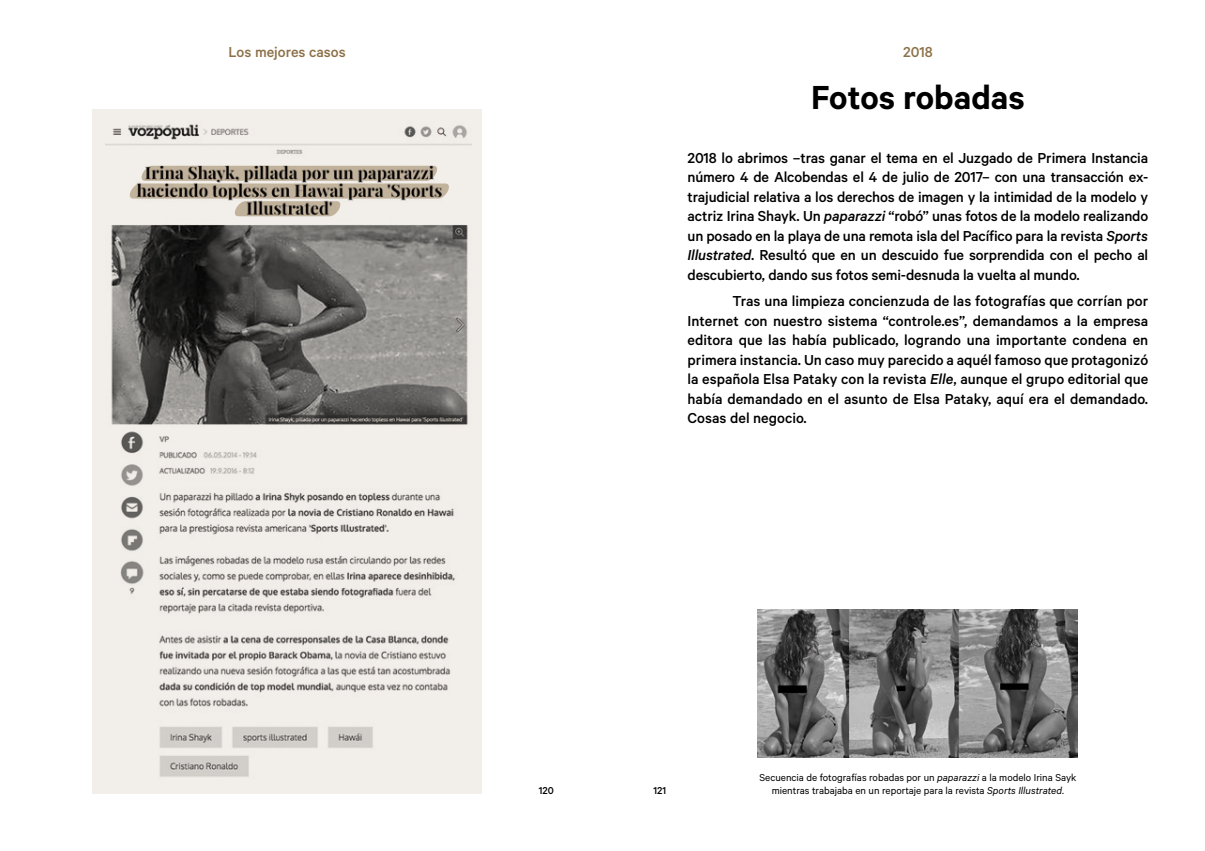
<style>
.page{position:relative;width:1205px;height:851px;background:#fff}
.page>*{position:absolute;margin:0;border:0;box-sizing:border-box;transform-origin:0 0}
.t1{font:600 37.5px "Calibre";color:#000}
.t2{font:500 16.25px/19.5px "Calibre";letter-spacing:-.01em;color:#000;text-align:justify}
.t3{font:500 16.25px "Calibre";color:#8c7148}
.t4{font:11.25px/13.5px "Calibre";color:#000;text-align:center}
.t5{font:500 11.25px "Calibre";letter-spacing:.005em;color:#000}
.s1{font-style:italic}
</style>
<div class="page">
<div style="left:92px;top:109px;width:390px;height:685px;background:#f2eee9"></div>
<img style="left:106px;top:124px;width:365px;height:653px">
<svg style="left:125px;top:166px;width:329px;height:50px"></svg>
<img style="left:758px;top:609px;width:320px;height:148px">
<p class="t3" style="left:228px;top:42px;width:119px">Los mejores casos</p>
<p class="t3" style="left:903px;top:42px;width:31px">2018</p>
<h1 class="t1" style="left:811px;top:75px;width:215px">Fotos robadas</h1>
<p class="t2" style="left:687px;top:147px;width:462px">2018 lo abrimos –tras ganar el tema en el Juzgado de Primera Instancia número 4 de Alcobendas el 4 de julio de 2017– con una transacción ex&shy;trajudicial relativa a los derechos de imagen y la intimidad de la modelo y actriz Irina Shayk. Un <span class="s1">paparazzi</span> “robó” unas fotos de la modelo realizando un posado en la playa de una remota isla del Pacífico para la revista <span class="s1">Sports Illustrated</span>. Resultó que en un descuido fue sorprendida con el pecho al descubierto, dando sus fotos semi-desnuda la vuelta al mundo.</p>
<p class="t2" style="left:687px;top:291px;width:462px;text-indent:45px">Tras una limpieza concienzuda de las fotografías que corrían por Internet con nuestro sistema “controle.es”, demandamos a la empresa editora que las había publicado, logrando una importante condena en primera instancia. Un caso muy parecido a aquél famoso que protagonizó la española Elsa Pataky con la revista <span class="s1">Elle</span>, aunque el grupo editorial que había demandado en el asunto de Elsa Pataky, aquí era el demandado.<br>Cosas del negocio.</p>
<p class="t5" style="left:539px;top:784px;width:17px">120</p>
<p class="t5" style="left:653px;top:784px;width:14px">121</p>
<p class="t4" style="left:759px;top:770px;width:318px">Secuencia de fotografías robadas por un <span class="s1">paparazzi</span> a la modelo Irina Sayk mientras trabajaba en un reportaje para la revista <span class="s1">Sports Illustrated</span>.</p>
</div>
